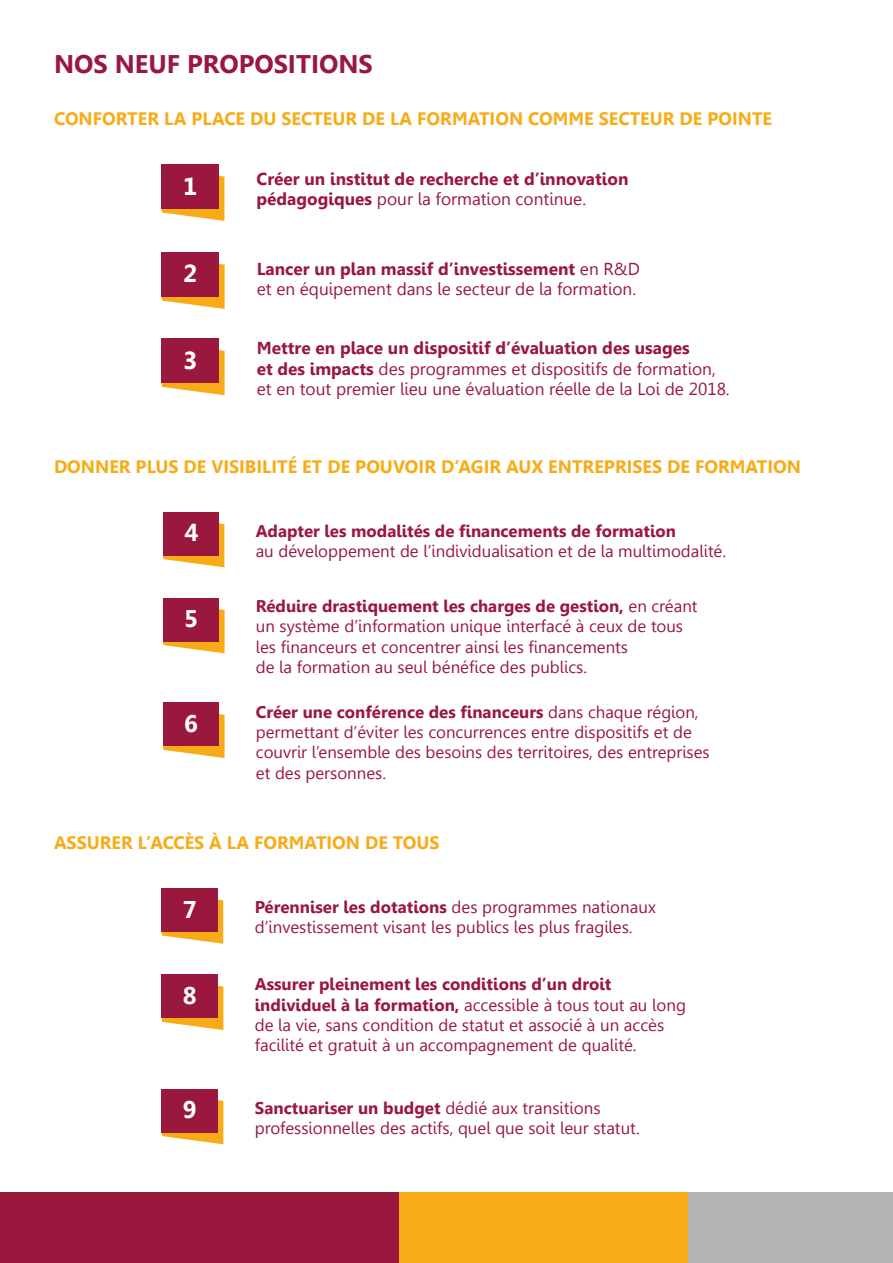
<style>
.page{position:relative;width:893px;height:1263px;background:#fff}
.page>*{position:absolute;margin:0;border:0;box-sizing:border-box;transform-origin:0 0}
.t1{font:700 25.5px "Leelawadee";color:#9a173e}
.t2{font:700 24.6px "Leelawadee";color:#fff}
.t3{font:700 24.15px "Leelawadee";color:#fff}
.t4{font:700 24px "Leelawadee";color:#fff}
.t5{font:700 18px "Leelawadee";color:#f7ac17}
.t6{font:17.25px/20.7px "Leelawadee";color:#9a173e}
.t7{font:700 17.25px/20.7px "Leelawadee";color:#9a173e}
.t8{font:16.95px/20.2px "Leelawadee";color:#9a173e}
.t9{font:16.8px/20.2px "Leelawadee";color:#9a173e}
.t10{font:700 16.8px "Leelawadee";color:#9a173e}
.s1{font-weight:400}
.s2{font-weight:700}
</style>
<div class="page">
<div style="left:0;top:1192px;width:400px;height:71px;background:#9a173e"></div>
<div style="left:400px;top:1192px;width:289px;height:71px;background:#f7ac17"></div>
<div style="left:689px;top:1192px;width:204px;height:71px;background:#b1b3b4"></div>
<svg style="left:162px;top:175px;width:62px;height:46px"></svg>
<div style="left:162px;top:164px;width:57px;height:45px;background:#9a173e"></div>
<svg style="left:162px;top:264px;width:63px;height:45px"></svg>
<div style="left:162px;top:252px;width:57px;height:45px;background:#9a173e"></div>
<svg style="left:162px;top:350px;width:63px;height:45px"></svg>
<div style="left:162px;top:339px;width:57px;height:44px;background:#9a173e"></div>
<svg style="left:163px;top:523px;width:61px;height:44px"></svg>
<div style="left:163px;top:512px;width:56px;height:43px;background:#9a173e"></div>
<svg style="left:163px;top:609px;width:62px;height:44px"></svg>
<div style="left:163px;top:598px;width:56px;height:43px;background:#9a173e"></div>
<svg style="left:163px;top:714px;width:62px;height:44px"></svg>
<div style="left:163px;top:703px;width:56px;height:43px;background:#9a173e"></div>
<svg style="left:162px;top:899px;width:61px;height:45px"></svg>
<div style="left:162px;top:888px;width:56px;height:44px;background:#9a173e"></div>
<svg style="left:162px;top:985px;width:61px;height:45px"></svg>
<div style="left:162px;top:974px;width:56px;height:44px;background:#9a173e"></div>
<svg style="left:162px;top:1100px;width:61px;height:44px"></svg>
<div style="left:162px;top:1089px;width:56px;height:43px;background:#9a173e"></div>
<h1 class="t1" style="left:54px;top:49px;width:320px">NOS NEUF PROPOSITIONS</h1>
<p class="t5" style="left:54px;top:109px;width:720px">CONFORTER LA PLACE DU SECTEUR DE LA FORMATION COMME SECTEUR DE POINTE</p>
<h2 class="t2" style="left:183px;top:173px;width:16px">1</h2>
<p class="t7" style="left:257px;top:168px;width:373px">Créer un institut de recherche et d’innovation pédagogiques <span class="s1">pour la formation continue.</span></p>
<h2 class="t2" style="left:183px;top:260px;width:16px">2</h2>
<p class="t6" style="left:257px;top:258px;width:385px"><span class="s2">Lancer un plan massif d’investissement</span> en R&amp;D et en équipement dans le secteur de la formation.</p>
<h2 class="t2" style="left:183px;top:346px;width:16px">3</h2>
<p class="t6" style="left:257px;top:338px;width:474px"><span class="s2">Mettre en place un dispositif d’évaluation des usages<br>et des impacts</span> des programmes et dispositifs de formation, et en tout premier lieu une évaluation réelle de la Loi de 2018.</p>
<p class="t5" style="left:54px;top:456px;width:748px">DONNER PLUS DE VISIBILITÉ ET DE POUVOIR D’AGIR AUX ENTREPRISES DE FORMATION</p>
<h2 class="t2" style="left:185px;top:518px;width:16px">4</h2>
<p class="t10" style="left:256px;top:521px;width:422px">Adapter les modalités de financements de formation</p>
<p class="t9" style="left:256px;top:541px;width:472px">au développement de l’individualisation et de la multimodalité.</p>
<h3 class="t4" style="left:184px;top:605px;width:15px">5</h3>
<p class="t9" style="left:256px;top:596px;width:443px"><span class="s2">Réduire drastiquement les charges de gestion,</span> en créant un système d’information unique interfacé à ceux de tous les financeurs et concentrer ainsi les financements<br>de la formation au seul bénéfice des publics.</p>
<h3 class="t4" style="left:184px;top:710px;width:15px">6</h3>
<p class="t9" style="left:256px;top:702px;width:455px"><span class="s2">Créer une conférence des financeurs</span> dans chaque région, permettant d’éviter les concurrences entre dispositifs et de couvrir l’ensemble des besoins des territoires, des entreprises et des personnes.</p>
<p class="t5" style="left:54px;top:832px;width:387px">ASSURER L’ACCÈS À LA FORMATION DE TOUS</p>
<h3 class="t3" style="left:183px;top:895px;width:15px">7</h3>
<p class="t8" style="left:255px;top:897px;width:403px"><span class="s2">Pérenniser les dotations</span> des programmes nationaux d’investissement visant les publics les plus fragiles.</p>
<h3 class="t3" style="left:183px;top:981px;width:15px">8</h3>
<p class="t8" style="left:255px;top:974px;width:433px"><span class="s2">Assurer pleinement les conditions d’un droit individuel à la formation,</span> accessible à tous tout au long de la vie, sans condition de statut et associé à un accès facilité et gratuit à un accompagnement de qualité.</p>
<h3 class="t3" style="left:183px;top:1096px;width:15px">9</h3>
<p class="t8" style="left:255px;top:1098px;width:386px"><span class="s2">Sanctuariser un budget</span> dédié aux transitions professionnelles des actifs, quel que soit leur statut.</p>
</div>
